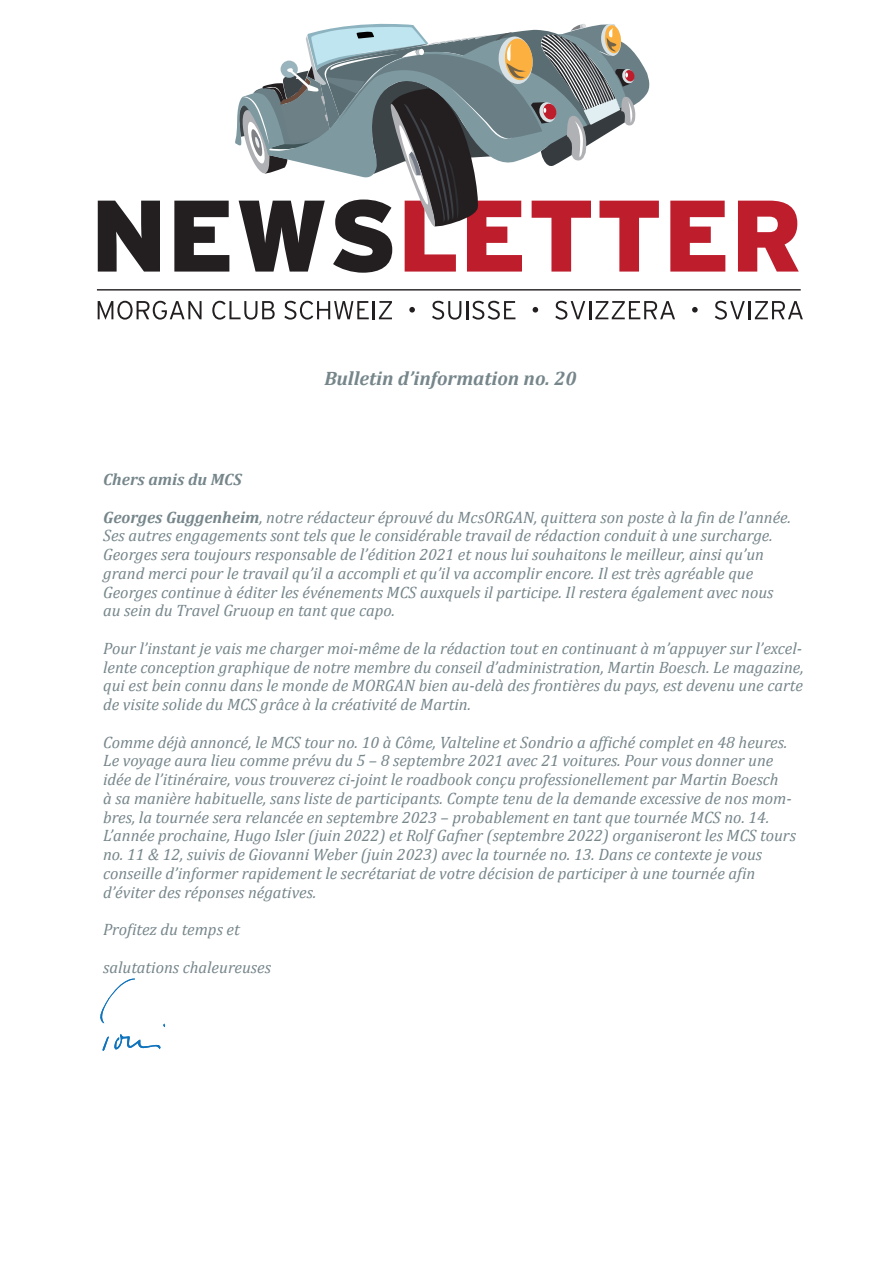
<style>
.page{position:relative;width:893px;height:1263px;background:#fff}
.page>*{position:absolute;margin:0;border:0;box-sizing:border-box;transform-origin:0 0}
.t1{font:101.4px "I513 Interstate Black";color:#be1d2c}
.t2{font:italic 700 19.5px "Cambria";color:#76868b}
.t3{font:italic 16.5px/18.8px "Cambria";color:#76868b}
.t4{font:italic 700 16.5px "Cambria";color:#76868b}
.s1{color:#231f20}
.s2{font-weight:700}
</style>
<div class="page">
<svg style="left:100px;top:978px;width:65px;height:73px"></svg>
<svg style="left:98px;top:301px;width:104px;height:19px"></svg>
<svg style="left:212px;top:301px;width:63px;height:19px"></svg>
<svg style="left:284px;top:301px;width:108px;height:19px"></svg>
<svg style="left:409px;top:307px;width:6px;height:6px"></svg>
<svg style="left:432px;top:301px;width:83px;height:19px"></svg>
<svg style="left:533px;top:307px;width:5px;height:6px"></svg>
<svg style="left:555px;top:301px;width:120px;height:19px"></svg>
<svg style="left:692px;top:307px;width:6px;height:6px"></svg>
<svg style="left:715px;top:301px;width:88px;height:19px"></svg>
<hr style="left:97px;top:289px;width:704px;height:2px;background:#231f20">
<svg style="left:235px;top:23px;width:415px;height:204px"></svg>
<h1 class="t1" style="left:91px;top:178px;width:714px"><span class="s1">NEWS</span>LETTER</h1>
<p class="t2" style="left:324px;top:365px;width:254px">Bulletin d’information no. 20</p>
<p class="t4" style="left:103px;top:468px;width:140px">Chers amis du MCS</p>
<p class="t3" style="left:103px;top:507px;width:689px"><span class="s2">Georges Guggenheim</span>, notre rédacteur éprouvé du McsORGAN, quittera son poste à la fin de l’année.<br>Ses autres engagements sont tels que le considérable travail de rédaction conduit à une surcharge.<br>Georges sera toujours responsable de l’édition 2021 et nous lui souhaitons le meilleur, ainsi qu’un grand merci pour le travail qu’il a accompli et qu’il va accomplir encore. Il est très agréable que Georges continue à éditer les événements MCS auxquels il participe. Il restera également avec nous au sein du Travel Gruoup en tant que capo.</p>
<p class="t3" style="left:103px;top:638px;width:702px;text-align:justify">Pour l’instant je vais me charger moi-même de la rédaction tout en continuant à m’appuyer sur l’excel&shy;lente conception graphique de notre membre du conseil d’administration, Martin Boesch. Le magazine, qui est bein connu dans le monde de MORGAN bien au-delà des frontières du pays, est devenu une carte de visite solide du MCS grâce à la créativité de Martin.</p>
<p class="t3" style="left:103px;top:732px;width:694px">Comme déjà annoncé, le MCS tour no. 10 à Côme, Valteline et Sondrio a affiché complet en 48 heures.<br>Le voyage aura lieu comme prévu du 5 – 8 septembre 2021 avec 21 voitures. Pour vous donner une idée de l’itinéraire, vous trouverez ci-joint le roadbook conçu professionellement par Martin Boesch<br>à sa manière habituelle, sans liste de participants. Compte tenu de la demande excessive de nos mom&shy;bres, la tournée sera relancée en septembre 2023 – probablement en tant que tournée MCS no. 14.<br>L’année prochaine, Hugo Isler (juin 2022) et Rolf Gafner (septembre 2022) organiseront les MCS tours no. 11 &amp; 12, suivis de Giovanni Weber (juin 2023) avec la tournée no. 13. Dans ce contexte je vous conseille d’informer rapidement le secrétariat de votre décision de participer à une tournée afin d’éviter des réponses négatives.</p>
<p class="t3" style="left:103px;top:919px;width:138px">Profitez du temps et</p>
<p class="t3" style="left:103px;top:957px;width:169px">salutations chaleureuses</p>
</div>
